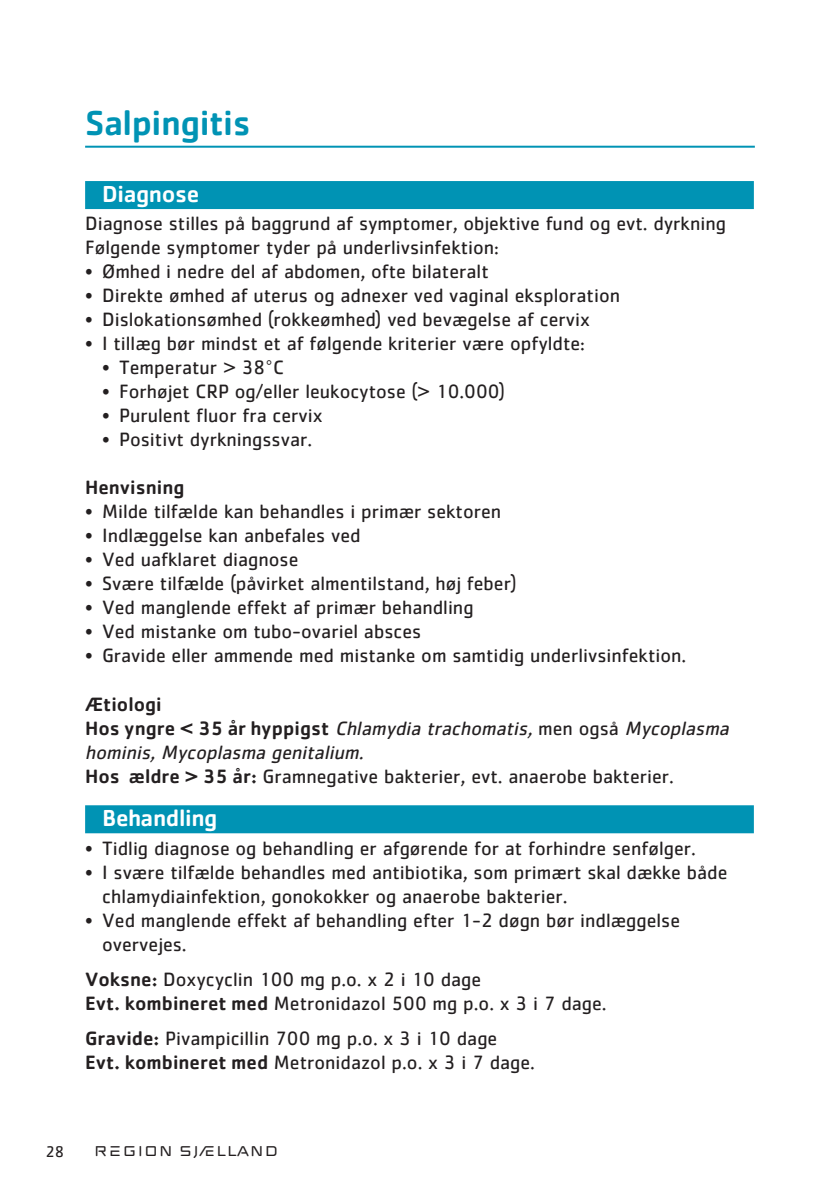
<style>
.page{position:relative;width:840px;height:1191px;background:#fff}
.page>*{position:absolute;margin:0;border:0;box-sizing:border-box;transform-origin:0 0}
.t1{font:500 36px "Cachet Std";letter-spacing:-.015em;color:#0093b4}
.t2{font:500 24px "Cachet Std";letter-spacing:-.015em;color:#fff}
.t3{font:20px/24px "Cachet Std";color:#231f20}
.t4{font:italic 20px/24px "Cachet Std";color:#231f20}
.t5{font:500 20px "Cachet Std";color:#231f20}
.t6{font:16px "Cachet Std";color:#231f20}
.t7{font:14px "REGIONSJAELLANDAABEN";color:#231f20}
.s1{font-weight:500;font-style:normal}
.s2{font-style:normal}
.s3{font-weight:500}
</style>
<div class="page">
<hr style="left:85px;top:146px;width:669px;height:2px;background:#0093b4">
<div style="left:85px;top:181px;width:668px;height:28px;background:#0093b4"></div>
<div style="left:85px;top:805px;width:668px;height:28px;background:#0093b4"></div>
<h1 class="t1" style="left:85px;top:100px;width:167px">Salpingitis</h1>
<p class="t2" style="left:102px;top:179px;width:99px">Diagnose</p>
<p class="t3" style="left:85px;top:211px;width:642px">Diagnose stilles på baggrund af symptomer, objektive fund og evt. dyrkning<br>Følgende symptomer tyder på underlivsinfektion:</p>
<p class="t3" style="left:85px;top:259px;width:405px">• Ømhed i nedre del af abdomen, ofte bilateralt</p>
<p class="t3" style="left:85px;top:283px;width:536px">• Direkte ømhed af uterus og adnexer ved vaginal eksploration</p>
<p class="t3" style="left:85px;top:307px;width:506px">• Dislokationsømhed (rokkeømhed) ved bevægelse af cervix</p>
<p class="t3" style="left:85px;top:331px;width:501px">• I tillæg bør mindst et af følgende kriterier være opfyldte:</p>
<p class="t3" style="left:102px;top:355px;width:183px">• Temperatur &gt; 38°C</p>
<p class="t3" style="left:102px;top:379px;width:404px">• Forhøjet CRP og/eller leukocytose (&gt; 10.000)</p>
<p class="t3" style="left:102px;top:403px;width:222px">• Purulent fluor fra cervix</p>
<p class="t3" style="left:102px;top:427px;width:211px">• Positivt dyrkningssvar.</p>
<p class="t5" style="left:85px;top:475px;width:101px">Henvisning</p>
<p class="t3" style="left:85px;top:499px;width:417px">• Milde tilfælde kan behandles i primær sektoren</p>
<p class="t3" style="left:85px;top:523px;width:277px">• Indlæggelse kan anbefales ved</p>
<p class="t3" style="left:85px;top:547px;width:215px">• Ved uafklaret diagnose</p>
<p class="t3" style="left:85px;top:571px;width:433px">• Svære tilfælde (påvirket almentilstand, høj feber)</p>
<p class="t3" style="left:85px;top:595px;width:390px">• Ved manglende effekt af primær behandling</p>
<p class="t3" style="left:85px;top:619px;width:337px">• Ved mistanke om tubo-ovariel absces</p>
<p class="t3" style="left:85px;top:643px;width:602px">• Gravide eller ammende med mistanke om samtidig underlivsinfektion.</p>
<p class="t4" style="left:85px;top:691px;width:649px"><span class="s1">Ætiologi<br>H o s y n g r e &lt; 3 5 å r h y p p i g s t</span> Chlamydia trachomatis, <span class="s2">m e n o g s å</span> Mycoplasma hominis, Mycoplasma genitalium.<br><span class="s1">Hos ældre &gt; 35 år:</span> <span class="s2">Gramnegative bakterier, evt. anaerobe bakterier.</span></p>
<p class="t2" style="left:102px;top:803px;width:117px">Behandling</p>
<p class="t3" style="left:85px;top:835px;width:612px">• Tidlig diagnose og behandling er afgørende for at forhindre senfølger.</p>
<p class="t3" style="left:102px;top:859px;width:626px;text-indent:-17px">• I svære tilfælde behandles med antibiotika, som primært skal dække både chlamydiainfektion, gonokokker og anaerobe bakterier.</p>
<p class="t3" style="left:102px;top:907px;width:579px;text-indent:-17px">• Ved manglende effekt af behandling efter 1-2 døgn bør indlæggelse overvejes.</p>
<p class="t3" style="left:85px;top:967px;width:523px"><span class="s3">Voksne:</span> Doxycyclin 100 mg p.o. x 2 i 10 dage<br><span class="s3">Evt. kombineret med</span> Metronidazol 500 mg p.o. x 3 i 7 dage.</p>
<p class="t3" style="left:85px;top:1026px;width:451px"><span class="s3">Gravide:</span> Pivampicillin 700 mg p.o. x 3 i 10 dage<br><span class="s3">Evt. kombineret med</span> Metronidazol p.o. x 3 i 7 dage.</p>
<p class="t6" style="left:45px;top:1141px;width:20px">28</p>
<p class="t7" style="left:94px;top:1142px;width:187px">REGION SJÆLLAND</p>
</div>
